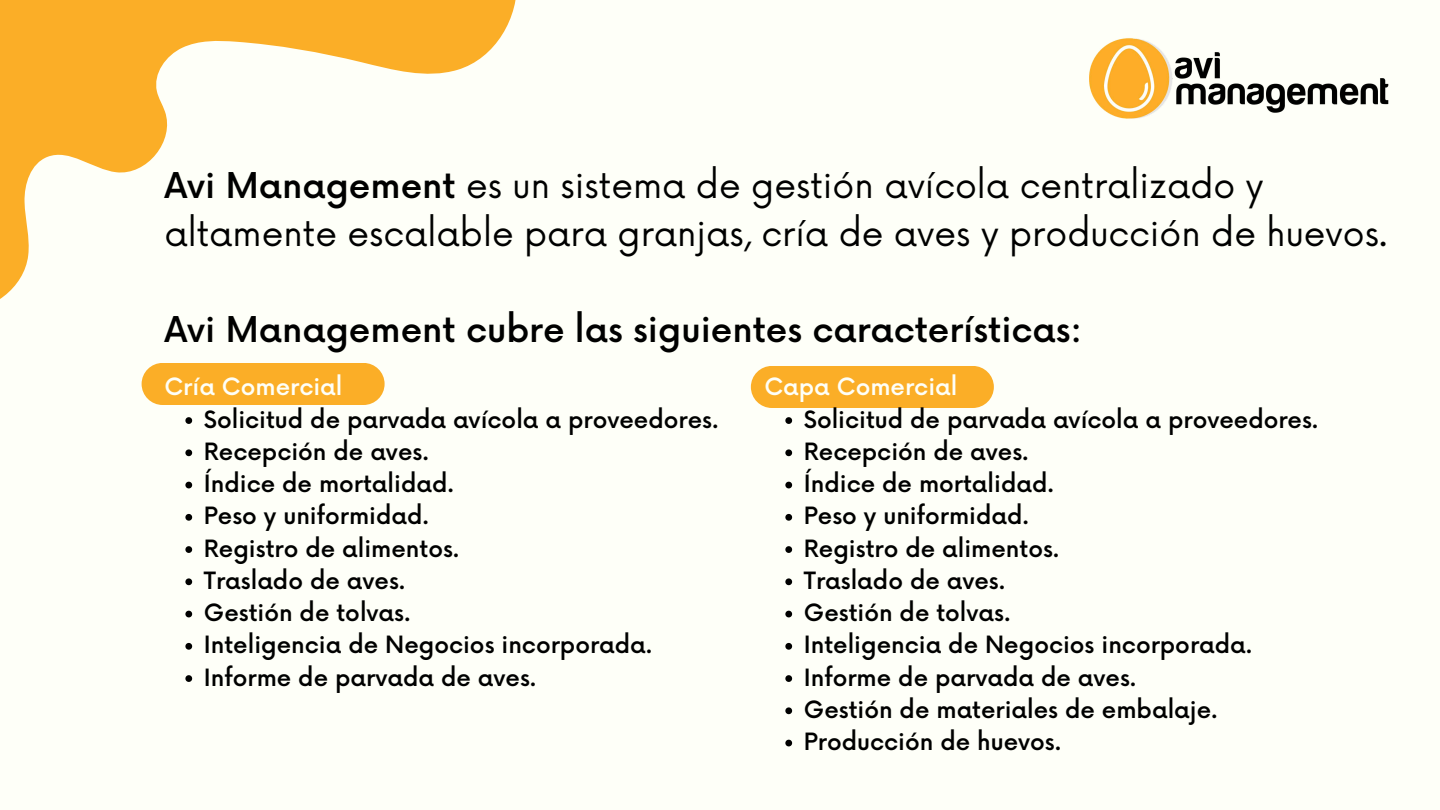
<style>
.page{position:relative;width:1440px;height:810px;background:#fefff8}
.page>*{position:absolute;margin:0;border:0;box-sizing:border-box;transform-origin:0 0}
.t1{font:34.6px/48px "Now";color:#000}
.t2{font:500 34.6px "Now";color:#000}
.t3{font:500 23.2px/32.2px "Now";color:#000}
.t4{font:500 23.2px "Now";color:#fefff8}
.s1{font-weight:500}
</style>
<div class="page">
<svg style="left:0;top:0;width:516px;height:299px"></svg>
<img style="left:1089px;top:38px;width:300px;height:81px">
<div style="left:142px;top:363px;width:243px;height:42px;background:#fbae27;border-radius:21px"></div>
<div style="left:751px;top:366px;width:243px;height:42px;background:#fbae27;border-radius:21px"></div>
<svg style="left:185px;top:417px;width:7px;height:7px"></svg>
<svg style="left:185px;top:449px;width:7px;height:7px"></svg>
<svg style="left:185px;top:482px;width:7px;height:6px"></svg>
<svg style="left:185px;top:514px;width:7px;height:7px"></svg>
<svg style="left:185px;top:546px;width:7px;height:7px"></svg>
<svg style="left:185px;top:578px;width:7px;height:7px"></svg>
<svg style="left:185px;top:611px;width:7px;height:6px"></svg>
<svg style="left:185px;top:643px;width:7px;height:7px"></svg>
<svg style="left:185px;top:675px;width:7px;height:7px"></svg>
<svg style="left:785px;top:417px;width:7px;height:7px"></svg>
<svg style="left:785px;top:449px;width:7px;height:7px"></svg>
<svg style="left:785px;top:482px;width:7px;height:6px"></svg>
<svg style="left:785px;top:514px;width:7px;height:7px"></svg>
<svg style="left:785px;top:546px;width:7px;height:7px"></svg>
<svg style="left:785px;top:578px;width:7px;height:7px"></svg>
<svg style="left:785px;top:611px;width:7px;height:6px"></svg>
<svg style="left:785px;top:643px;width:7px;height:7px"></svg>
<svg style="left:785px;top:675px;width:7px;height:7px"></svg>
<svg style="left:785px;top:707px;width:7px;height:7px"></svg>
<svg style="left:785px;top:740px;width:7px;height:6px"></svg>
<h1 class="t1" style="left:164px;top:163px;width:1224px"><span class="s1">Avi Management</span> es un sistema de gestión avícola centralizado y altamente escalable para granjas, cría de aves y producción de huevos.</h1>
<h1 class="t2" style="left:164px;top:311px;width:919px">Avi Management cubre las siguientes características:</h1>
<p class="t4" style="left:164px;top:375px;width:180px">Cría Comercial</p>
<p class="t3" style="left:204px;top:405px;width:516px">Solicitud de parvada avícola a proveedores.<br>Recepción de aves.<br>Índice de mortalidad.<br>Peso y uniformidad.<br>Registro de alimentos.<br>Traslado de aves.<br>Gestión de tolvas.<br>Inteligencia de Negocios incorporada.<br>Informe de parvada de aves.</p>
<p class="t4" style="left:764px;top:375px;width:195px">Capa Comercial</p>
<p class="t3" style="left:804px;top:405px;width:516px">Solicitud de parvada avícola a proveedores.<br>Recepción de aves.<br>Índice de mortalidad.<br>Peso y uniformidad.<br>Registro de alimentos.<br>Traslado de aves.<br>Gestión de tolvas.<br>Inteligencia de Negocios incorporada.<br>Informe de parvada de aves.<br>Gestión de materiales de embalaje.<br>Producción de huevos.</p>
</div>
